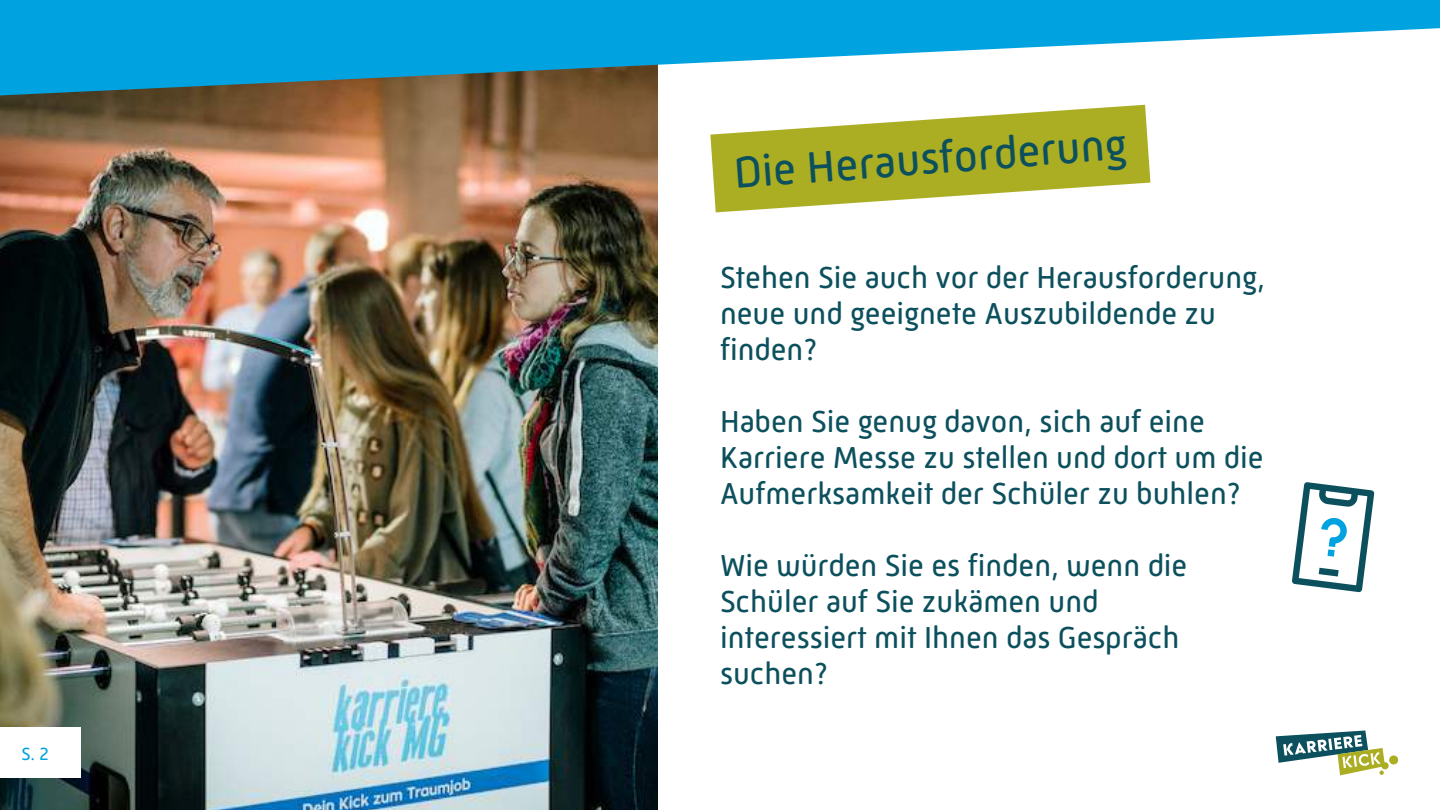
<style>
.page{position:relative;width:1440px;height:810px;background:#fff}
.page>*{position:absolute;margin:0;border:0;box-sizing:border-box;transform-origin:0 0}
.t1{font:45px "Mic 32 New Rounded";color:#0c505d}
.t2{font:31px/36px "Mic 32 New Rounded";color:#0c505d}
.t3{font:18px "Mic 32 New Rounded";color:#00a3e0}
</style>
<div class="page">
<img style="left:0;top:96px;width:658px;height:714px">
<svg style="left:0;top:0;width:1440px;height:96px;fill:#00a3e0"></svg>
<svg style="left:1276px;top:730px;width:122px;height:45px"></svg>
<svg style="left:710px;top:105px;width:440px;height:107px;fill:#abad23"></svg>
<svg style="left:1292px;top:482px;width:83px;height:111px"></svg>
<div style="left:0;top:727px;width:81px;height:50px;background:#fff"></div>
<p class="t3" style="left:21px;top:743px;width:29px">S. 2</p>
<h1 class="t1" style="left:732px;top:146px;width:395px;rotate:-4deg">Die Herausforderung</h1>
<p class="t2" style="left:720px;top:259px;width:547px">Stehen Sie auch vor der Herausforderung, neue und geeignete Auszubildende zu finden?</p>
<p class="t2" style="left:720px;top:403px;width:545px">Haben Sie genug davon, sich auf eine<br>Karriere Messe zu stellen und dort um die<br>Aufmerksamkeit der Schüler zu buhlen?</p>
<p class="t2" style="left:720px;top:547px;width:469px">Wie würden Sie es finden, wenn die<br>Schüler auf Sie zukämen und interessiert mit Ihnen das Gespräch suchen?</p>
</div>
